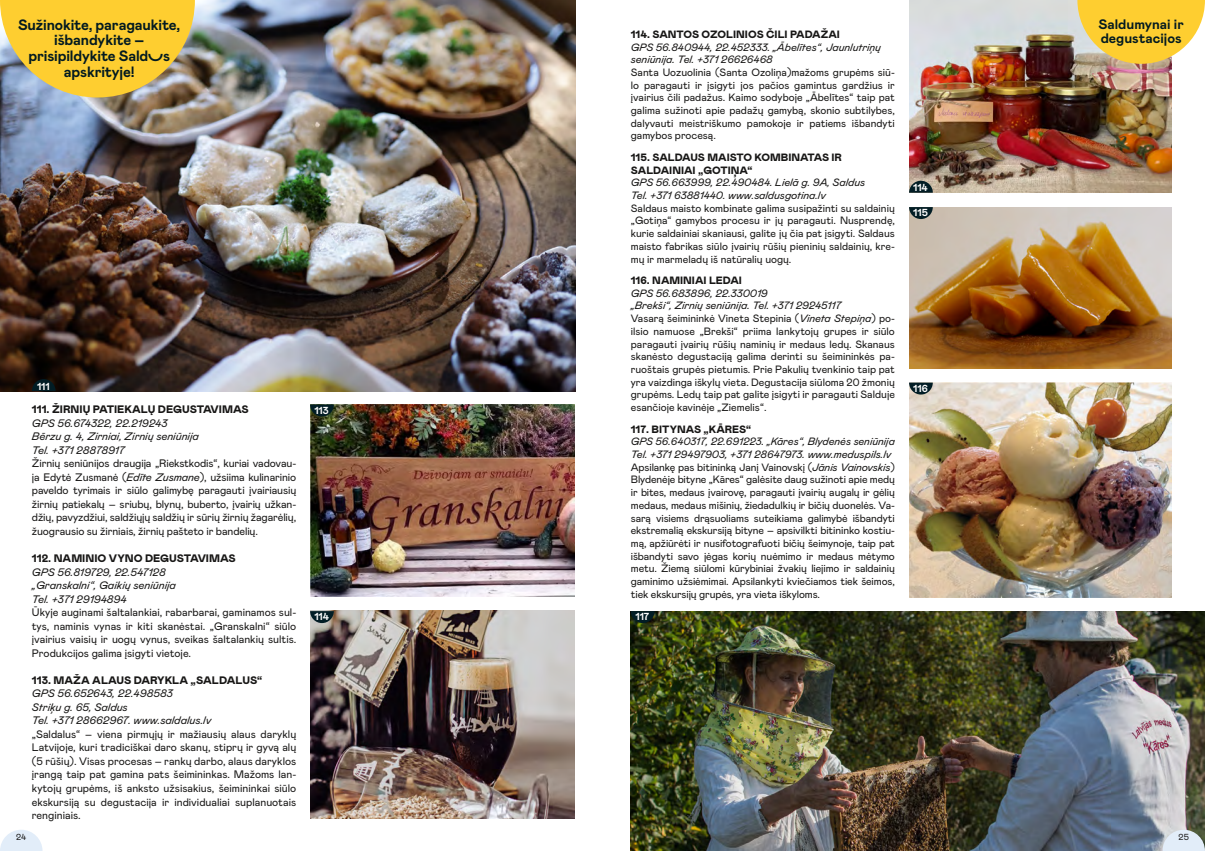
<style>
.page{position:relative;width:1205px;height:851px;background:#fff}
.page>*{position:absolute;margin:0;border:0;box-sizing:border-box;transform-origin:0 0}
.t1{font:700 15px/15.6px "Mabry Pro";letter-spacing:-.01em;color:#031a20;text-align:center}
.t2{font:700 15px "Overpriced Mabry";letter-spacing:-.01em;color:#031a20}
.t3{font:700 13.75px/13.8px "Mabry Pro";color:#031a20}
.t4{font:10.88px/13.5px "Mabry Pro";color:#181716;text-align:justify}
.t5{font:italic 10.88px/13.5px "Mabry Pro";color:#181716}
.t6{font:900 10.88px "Mabry Pro";color:#181716}
.t7{font:10.62px/12.6px "Mabry Pro";letter-spacing:-.01em;color:#181716;text-align:justify}
.t8{font:italic 10.62px/12.6px "Mabry Pro";color:#181716}
.t9{font:900 10.62px/12.6px "Mabry Pro";color:#181716}
.t10{font:700 10.12px "Mabry Pro";letter-spacing:-.01em;color:#fff}
.t11{font:8.75px "Mabry Pro";color:#181716}
.s1{font-family:"Overpriced Mabry"}
.s2{font-style:italic}
</style>
<div class="page">
<svg style="left:0;top:830px;width:43px;height:20px"></svg>
<img style="left:0;top:0;width:575px;height:391px">
<img style="left:909px;top:0;width:262px;height:193px">
<img style="left:909px;top:207px;width:262px;height:161px">
<img style="left:631px;top:611px;width:574px;height:239px">
<img style="left:909px;top:382px;width:262px;height:215px">
<svg style="left:1077px;top:0;width:128px;height:64px;background:#f6d054"></svg>
<svg style="left:0;top:0;width:195px;height:97px;background:#e7c349"></svg>
<img style="left:310px;top:404px;width:264px;height:192px">
<img style="left:311px;top:610px;width:264px;height:208px">
<svg style="left:32px;top:379px;width:24px;height:12px"></svg>
<svg style="left:909px;top:181px;width:24px;height:12px"></svg>
<svg style="left:310px;top:404px;width:24px;height:12px"></svg>
<svg style="left:909px;top:382px;width:24px;height:12px"></svg>
<svg style="left:631px;top:611px;width:23px;height:12px"></svg>
<svg style="left:310px;top:611px;width:24px;height:12px"></svg>
<svg style="left:909px;top:207px;width:24px;height:12px"></svg>
<svg style="left:1162px;top:829px;width:43px;height:21px"></svg>
<h1 class="t1" style="left:18px;top:16px;width:164px">Sužinokite, paragaukite, išbandykite – prisipildykite <span class="s1">Saldus</span></h1>
<h1 class="t2" style="left:64px;top:61px;width:72px">apskrityje!</h1>
<p class="t10" style="left:37px;top:379px;width:14px">111</p>
<p class="t6" style="left:32px;top:401px;width:218px">111. ŽIRNIŲ PATIEKALŲ DEGUSTAVIMAS</p>
<p class="t5" style="left:32px;top:415px;width:169px">GPS 56.674322, 22.219243<br>Bērzu g. 4, Zirniai, Zirnių seniūnija<br>Tel. +371 28878917</p>
<p class="t4" style="left:32px;top:456px;width:266px">Žirnių seniūnijos draugija „Riekstkodis“, kuriai vadovau&shy;ja Edytė Zusmanė (<span class="s2">Edīte Zusmane</span>), užsiima kulinarinio paveldo tyrimais ir siūlo galimybę paragauti įvairiausių žirnių patiekalų – sriubų, blynų, buberto, įvairių užkan&shy;džių, pavyzdžiui, saldžiųjų saldžių ir sūrių žirnių žagarėlių, žuograusio su žirniais, žirnių pašteto ir bandelių.</p>
<p class="t6" style="left:32px;top:550px;width:205px">112. NAMINIO VYNO DEGUSTAVIMAS</p>
<p class="t5" style="left:32px;top:564px;width:146px">GPS 56.819729, 22.547128 „Granskalni“, Gaikių seniūnija<br>Tel. +371 29194894</p>
<p class="t4" style="left:32px;top:605px;width:266px">Ūkyje auginami šaltalankiai, rabarbarai, gaminamos sul&shy;tys, naminis vynas ir kiti skanėstai. „Granskalni“ siūlo įvairius vaisių ir uogų vynus, sveikas šaltalankių sultis.<br>Produkcijos galima įsigyti vietoje.</p>
<p class="t6" style="left:32px;top:672px;width:232px">113. MAŽA ALAUS DARYKLA „SALDALUS“</p>
<p class="t5" style="left:32px;top:686px;width:181px">GPS 56.652643, 22.498583<br>Striķu g. 65, Saldus<br>Tel. +371 28662967. www.saldalus.lv</p>
<p class="t4" style="left:32px;top:726px;width:266px">„Saldalus“ – viena pirmųjų ir mažiausių alaus daryklų Latvijoje, kuri tradiciškai daro skanų, stiprų ir gyvą alų (5 rūšių). Visas procesas – rankų darbo, alaus daryklos įrangą taip pat gamina pats šeimininkas. Mažoms lan&shy;kytojų grupėms, iš anksto užsisakius, šeimininkai siūlo ekskursiją su degustacija ir individualiai suplanuotais renginiais.</p>
<p class="t10" style="left:314px;top:403px;width:16px">113</p>
<p class="t9" style="left:631px;top:28px;width:211px">114. SANTOS OZOLINIOS ČILI PADAŽAI</p>
<p class="t8" style="left:631px;top:40px;width:252px">GPS 56.840944, 22.452333. „Ābelītes“, Jaunlutriņų seniūnija. Tel. +371 26626468</p>
<p class="t7" style="left:631px;top:65px;width:265px">Santa Uozuolinia (Santa Ozoliņa)mažoms grupėms siū&shy;lo paragauti ir įsigyti jos pačios gamintus gardžius ir įvairius čili padažus. Kaimo sodyboje „Ābelītes“ taip pat galima sužinoti apie padažų gamybą, skonio subtilybes, dalyvauti meistriškumo pamokoje ir patiems išbandyti gamybos procesą.</p>
<p class="t9" style="left:631px;top:151px;width:213px">115. SALDAUS MAISTO KOMBINATAS IR<br>SALDAINIAI „GOTIŅA“</p>
<p class="t8" style="left:631px;top:176px;width:236px">GPS 56.663999, 22.490484. Lielā g. 9A, Saldus<br>Tel. +371 63881440. www.saldusgotina.lv</p>
<p class="t7" style="left:631px;top:201px;width:266px">Saldaus maisto kombinate galima susipažinti su saldainių „Gotiņa“ gamybos procesu ir jų paragauti. Nusprendę, kurie saldainiai skaniausi, galite jų čia pat įsigyti. Saldaus maisto fabrikas siūlo įvairių rūšių pieninių saldainių, kre&shy;mų ir marmeladų iš natūralių uogų.</p>
<p class="t9" style="left:631px;top:274px;width:113px">116. NAMINIAI LEDAI</p>
<p class="t7" style="left:631px;top:286px;width:265px;text-align:left"><span class="s2">GPS 56.683896, 22.330019<br>„Brekši“, Zirnių seniūnija. Tel. +371 29245117<br></span>Vasarą šeimininkė Vineta Stepinia (<span class="s2">Vineta Stepiņa</span>) po&shy;ilsio namuose „Brekši“ priima lankytojų grupes ir siūlo paragauti įvairių rūšių naminių ir medaus ledų. Skanaus skanėsto degustaciją galima derinti su šeimininkės pa&shy;ruoštais grupės pietumis. Prie Pakulių tvenkinio taip pat yra vaizdinga iškylų vieta. Degustacija siūloma 20 žmonių grupėms. Ledų taip pat galite įsigyti ir paragauti Salduje esančioje kavinėje „Ziemelis“.</p>
<p class="t9" style="left:631px;top:422px;width:122px">117. BITYNAS „KĀRES“</p>
<p class="t7" style="left:631px;top:434px;width:265px;text-align:left"><span class="s2">GPS 56.640317, 22.691223. „Kāres“, Blydenės seniūnija Tel. +371 29497903, +371 28647973. www.meduspils.lv </span>Apsilankę pas bitininką Janį Vainovskį (<span class="s2">Jānis Vainovskis</span>)<br>Blydenėje bityne „Kāres“ galėsite daug sužinoti apie medų ir bites, medaus įvairovę, paragauti įvairių augalų ir gėlių medaus, medaus mišinių, žiedadulkių ir bičių duonelės. Va&shy;sarą visiems drąsuoliams suteikiama galimybė išbandyti ekstremalią ekskursiją bityne – apsivilkti bitininko kostiu&shy;mą, apžiūrėti ir nusifotografuoti bičių šeimynoje, taip pat išbandyti savo jėgas korių nuėmimo ir medaus mėtymo metu. Žiemą siūlomi kūrybiniai žvakių liejimo ir saldainių gaminimo užsiėmimai. Apsilankyti kviečiamos tiek šeimos, tiek ekskursijų grupės, yra vieta iškyloms.</p>
<p class="t10" style="left:314px;top:609px;width:16px">114</p>
<p class="t10" style="left:635px;top:609px;width:15px">117</p>
<p class="t10" style="left:913px;top:180px;width:16px">114</p>
<p class="t10" style="left:913px;top:205px;width:16px">115</p>
<p class="t10" style="left:913px;top:381px;width:16px">116</p>
<p class="t3" style="left:1098px;top:17px;width:87px">Saldumynai ir degustacijos</p>
<p class="t11" style="left:16px;top:831px;width:11px">24</p>
<p class="t11" style="left:1178px;top:831px;width:12px">25</p>
</div>
